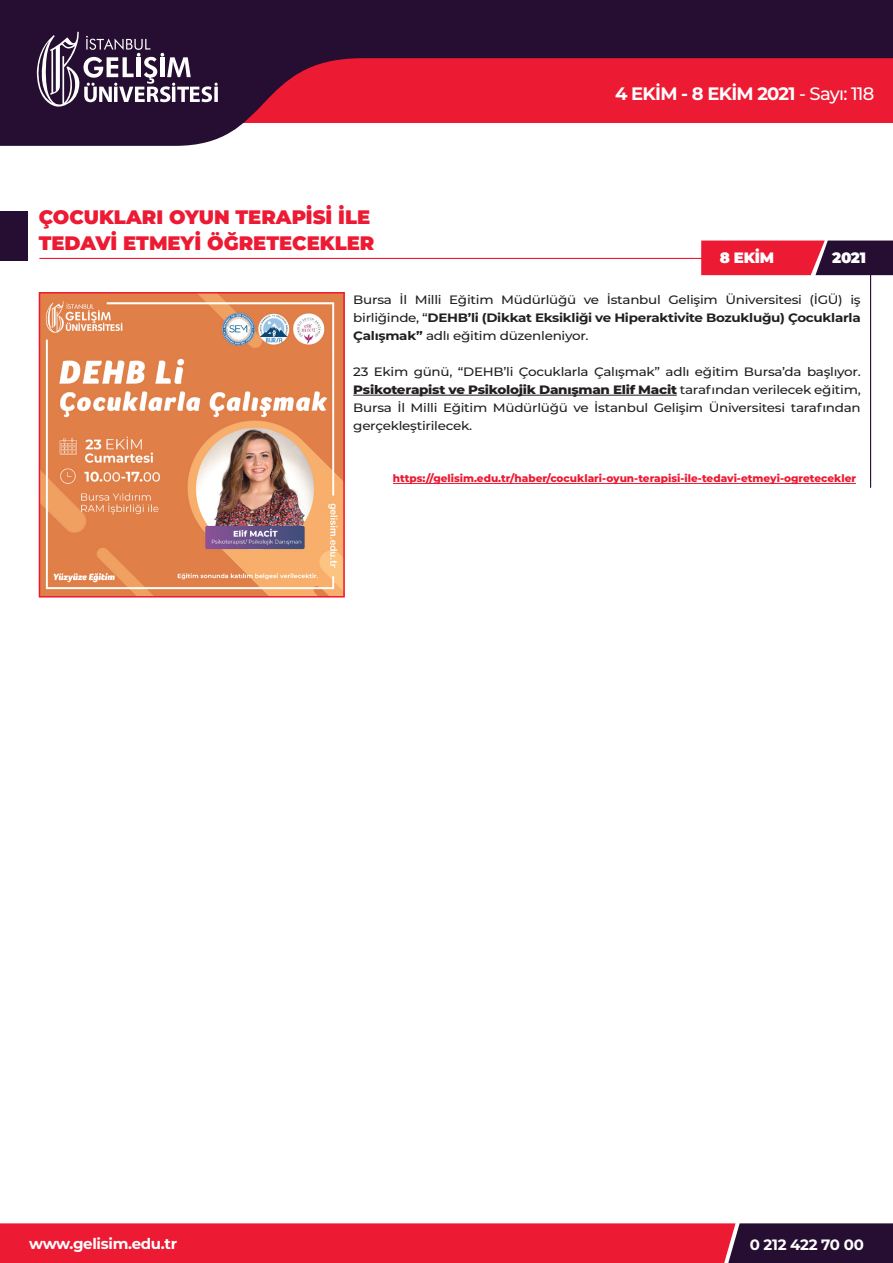
<style>
.page{position:relative;width:893px;height:1263px;background:#fff}
.page>*{position:absolute;margin:0;border:0;box-sizing:border-box;transform-origin:0 0}
.t1{font:900 19.5px "Montserrat";color:#ed1a33}
.t2{font:700 18px "Montserrat";letter-spacing:-.04em;color:#fff}
.t3{font:700 15px "Montserrat";letter-spacing:-.02em;color:#fff}
.t4{font:900 15px "Montserrat";letter-spacing:-.02em;color:#fff}
.t5{font:500 12.15px/18px "Montserrat";letter-spacing:-.02em;color:#231f20;text-align:justify;scale:1.11 1}
.t6{font:800 10.5px "Montserrat";color:#ed1a33}
.s1{font-weight:500}
.s2{font-weight:700}
.s3{font-weight:800}
</style>
<div class="page">
<svg style="left:0;top:0;width:893px;height:146px;background:#86324c"></svg>
<svg style="left:33px;top:32px;width:185px;height:76px"></svg>
<svg style="left:0;top:1223px;width:893px;height:40px;background:#c91b35"></svg>
<hr style="left:393px;top:483px;width:463px;height:1px;background:#ed1a33">
<div style="left:0;top:211px;width:28px;height:49px;background:#250e31"></div>
<hr style="left:39px;top:258px;width:681px;height:1px;background:#ed1a33">
<svg style="left:701px;top:241px;width:192px;height:34px;background:#a31a36"></svg>
<hr style="left:870px;top:270px;width:1px;height:218px;background:#250e31">
<hr style="left:353px;top:395px;width:324px;height:1px;background:#231f20">
<img style="left:42px;top:295px;width:300px;height:299px">
<div style="left:39px;top:292px;width:306px;height:305px;border:2px solid #ed1a33"></div>
<p class="t1" style="left:39px;top:203px;width:333px">ÇOCUKLARI OYUN TERAPİSİ İLE</p>
<p class="t1" style="left:39px;top:228px;width:337px">TEDAVİ ETMEYİ ÖĞRETECEKLER</p>
<p class="t2" style="left:615px;top:81px;width:261px">4 EKİM - 8 EKİM 2021 <span class="s1">- Sayı: 118</span></p>
<p class="t4" style="left:720px;top:246px;width:56px">8 EKİM</p>
<p class="t4" style="left:832px;top:246px;width:35px">2021</p>
<p class="t5" style="left:353px;top:290px;width:459px">Bursa İl Milli Eğitim Müdürlüğü ve İstanbul Gelişim Üniversitesi (İGÜ) iş birliğinde, “<span class="s2">DEHB’li (Dikkat Eksikliği ve Hiperaktivite Bozukluğu) Çocuklarla Çalışmak”</span> adlı eğitim düzenleniyor.</p>
<p class="t5" style="left:353px;top:362px;width:459px">23 Ekim günü, “DEHB’li Çocuklarla Çalışmak” adlı eğitim Bursa’da başlıyor.<br><span class="s3">Psikoterapist ve Psikolojik Danışman Elif Macit</span> tarafından verilecek eğitim, Bursa İl Milli Eğitim Müdürlüğü ve İstanbul Gelişim Üniversitesi tarafından gerçekleştirilecek.</p>
<p class="t6" style="left:393px;top:471px;width:465px">https://gelisim.edu.tr/haber/cocuklari-oyun-terapisi-ile-tedavi-etmeyi-ogretecekler</p>
<p class="t3" style="left:29px;top:1233px;width:150px">www.gelisim.edu.tr</p>
<p class="t3" style="left:750px;top:1234px;width:116px">0 212 422 70 00</p>
</div>
